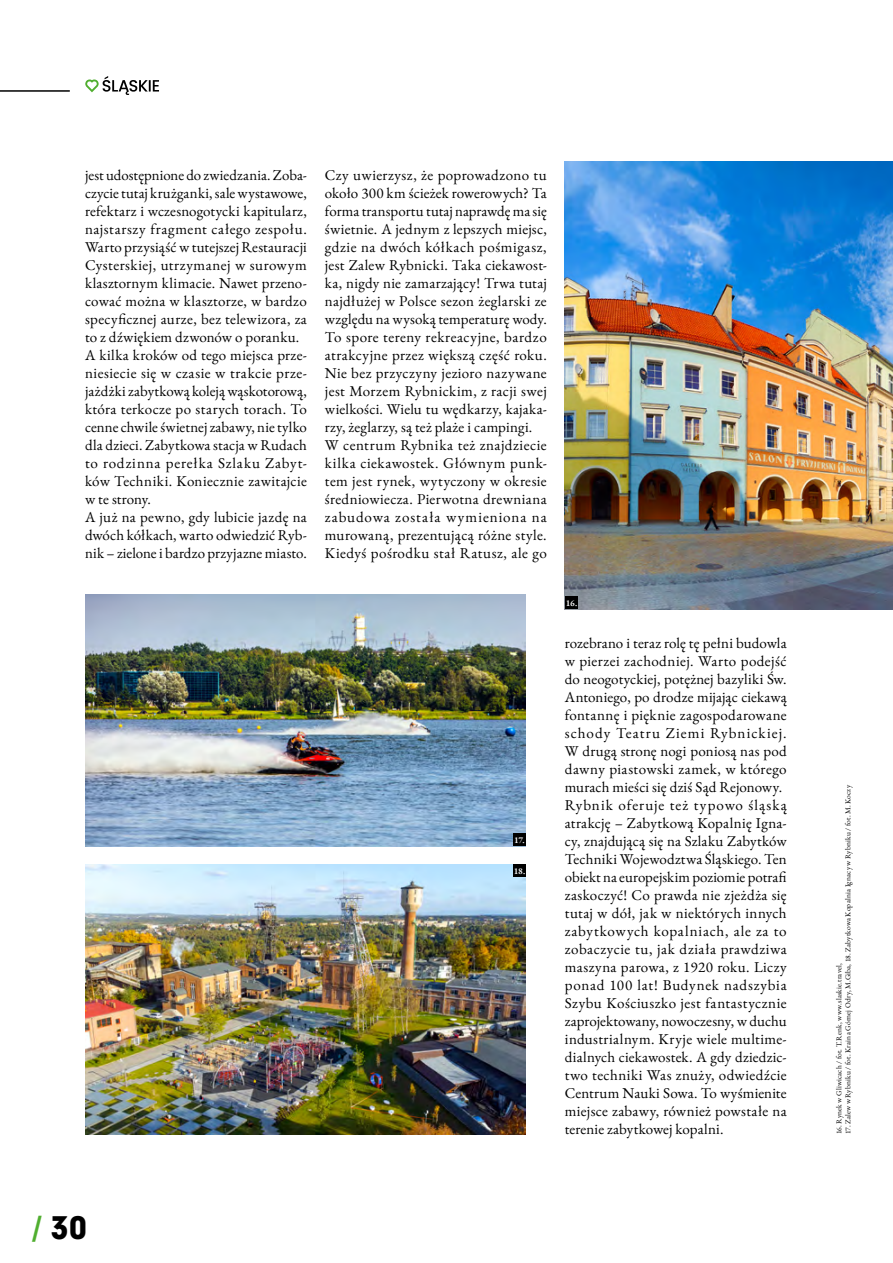
<style>
.page{position:relative;width:893px;height:1263px;background:#fff}
.page>*{position:absolute;margin:0;border:0;box-sizing:border-box;transform-origin:0 0}
.t1{font:29.7px "Geometric 706 Blk EU";color:#000}
.t2{font:15px/18px "EB Garamond";letter-spacing:.02em;color:#000}
.t3{font:600 9px "EB Garamond";color:#fff}
.t4{font:7.5px "EB Garamond";letter-spacing:.02em;color:#000}
.s1{color:#50ae2f}
</style>
<div class="page">
<img style="left:565px;top:162px;width:328px;height:447px">
<img style="left:85px;top:594px;width:440px;height:252px">
<img style="left:85px;top:864px;width:440px;height:270px">
<div style="left:513px;top:833px;width:12px;height:13px;background:#000"></div>
<div style="left:565px;top:596px;width:13px;height:13px;background:#000"></div>
<div style="left:513px;top:864px;width:12px;height:13px;background:#000"></div>
<hr style="left:0;top:90px;width:69px;height:2px;background:#000">
<svg style="left:85px;top:76px;width:74px;height:19px"></svg>
<p class="t2" style="left:85px;top:166px;width:223px">jest udostępnione do zwiedzania. Zoba&shy;czycie tutaj krużganki, sale wystawowe, refektarz i wczesnogotycki kapitularz, najstarszy fragment całego zespołu.<br>Warto przysiąść w tutejszej Restauracji Cysterskiej, utrzymanej w surowym klasztornym klimacie. Nawet przeno&shy;cować można w klasztorze, w bardzo specyficznej aurze, bez telewizora, za to z dźwiękiem dzwonów o poranku.<br>A kilka kroków od tego miejsca prze&shy;niesiecie się w czasie w trakcie prze&shy;jażdżki zabytkową koleją wąskotorową, która terkocze po starych torach. To cenne chwile świetnej zabawy, nie tylko dla dzieci. Zabytkowa stacja w Rudach to rodzinna perełka Szlaku Zabyt&shy;ków Techniki. Koniecznie zawitajcie w te strony.<br>A już na pewno, gdy lubicie jazdę na dwóch kółkach, warto odwiedzić Ryb&shy;nik – zielone i bardzo przyjazne miasto.</p>
<p class="t2" style="left:325px;top:166px;width:223px">Czy uwierzysz, że poprowadzono tu około 300 km ścieżek rowerowych? Ta forma transportu tutaj naprawdę ma się świetnie. A jednym z lepszych miejsc, gdzie na dwóch kółkach pośmigasz, jest Zalew Rybnicki. Taka ciekawost&shy;ka, nigdy nie zamarzający! Trwa tutaj najdłużej w Polsce sezon żeglarski ze względu na wysoką temperaturę wody.<br>To spore tereny rekreacyjne, bardzo atrakcyjne przez większą część roku.<br>Nie bez przyczyny jezioro nazywane jest Morzem Rybnickim, z racji swej wielkości. Wielu tu wędkarzy, kajaka&shy;rzy, żeglarzy, są też plaże i campingi.<br>W centrum Rybnika też znajdziecie kilka ciekawostek. Głównym punk&shy;tem jest rynek, wytyczony w okresie średniowiecza. Pierwotna drewniana zabudowa została wymieniona na murowaną, prezentującą różne style.<br>Kiedyś pośrodku stał Ratusz, ale go</p>
<p class="t3" style="left:514px;top:834px;width:12px">17.</p>
<p class="t3" style="left:514px;top:865px;width:13px">18.</p>
<p class="t3" style="left:566px;top:597px;width:13px">16.</p>
<p class="t2" style="left:565px;top:634px;width:223px">rozebrano i teraz rolę tę pełni budowla w pierzei zachodniej. Warto podejść do neogotyckiej, potężnej bazyliki Św.<br>Antoniego, po drodze mijając ciekawą fontannę i pięknie zagospodarowane schody Teatru Ziemi Rybnickiej.<br>W drugą stronę nogi poniosą nas pod dawny piastowski zamek, w którego murach mieści się dziś Sąd Rejonowy.<br>Rybnik oferuje też typowo śląską atrakcję – Zabytkową Kopalnię Igna&shy;cy, znajdującą się na Szlaku Zabytków Techniki Wojewodztwa Śląskiego. Ten obiekt na europejskim poziomie potrafi zaskoczyć! Co prawda nie zjeżdża się tutaj w dół, jak w niektórych innych zabytkowych kopalniach, ale za to zobaczycie tu, jak działa prawdziwa maszyna parowa, z 1920 roku. Liczy ponad 100 lat! Budynek nadszybia Szybu Kościuszko jest fantastycznie zaprojektowany, nowoczesny, w duchu industrialnym. Kryje wiele multime&shy;dialnych ciekawostek. A gdy dziedzic&shy;two techniki Was znuży, odwiedźcie Centrum Nauki Sowa. To wyśmienite miejsce zabawy, również powstałe na terenie zabytkowej kopalni.</p>
<h1 class="t1" style="left:33px;top:1207px;width:56px"><span class="s1">/</span> 30</h1>
<p class="t4" style="left:843px;top:1134px;width:350px;rotate:-90deg">17. Zalew w Rybniku / fot. Kraina Górnej Odry, M.Giba, 18. Zabytkowa Kopalnia Ignacy w Rybniku / fot. M. Koczy</p>
<p class="t4" style="left:834px;top:1134px;width:172px;rotate:-90deg">16. Rynek w Gliwicach / fot. T.Renk, www.slaskie.travel,</p>
</div>
